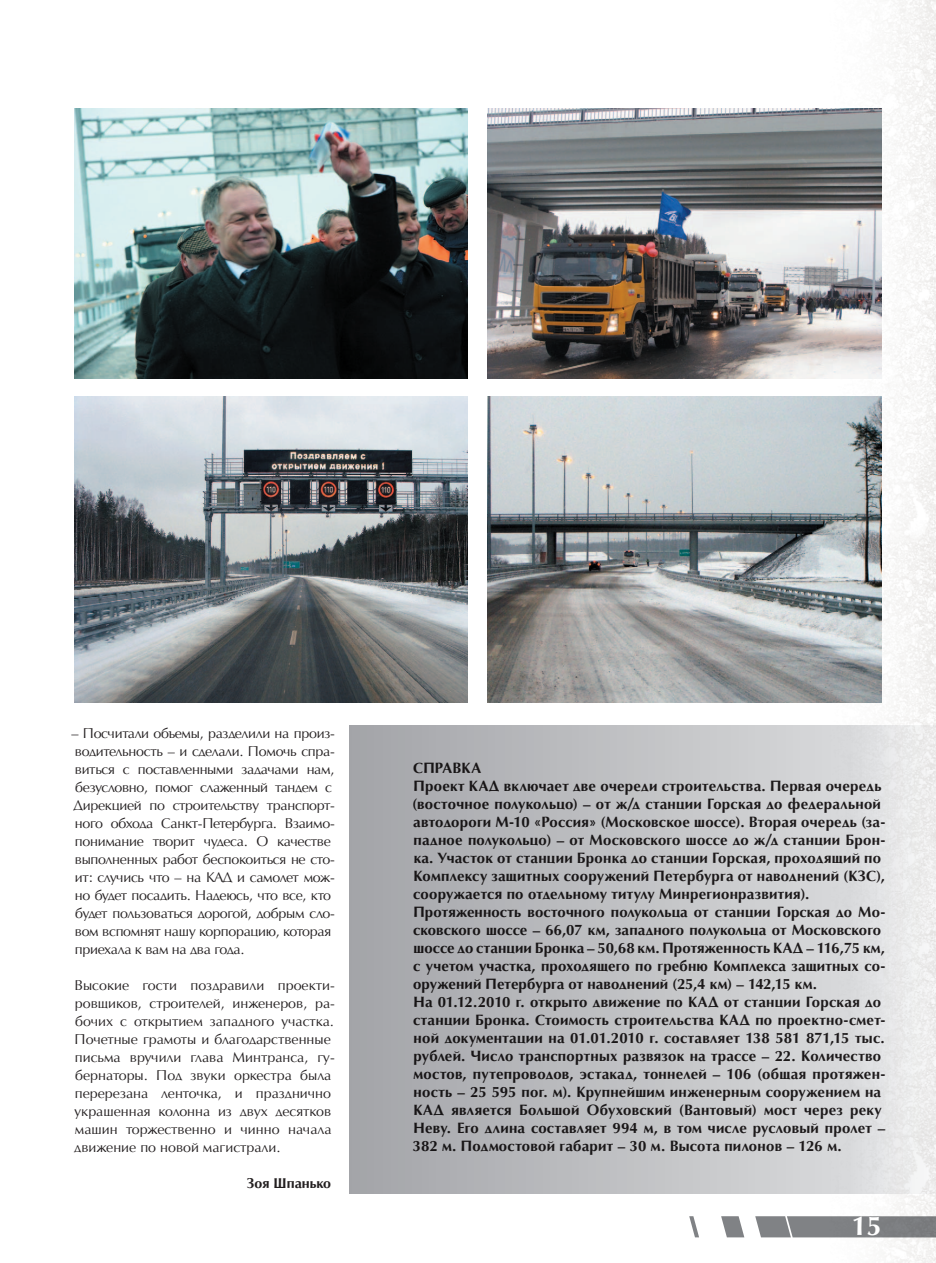
<style>
.page{position:relative;width:936px;height:1263px;background:#fff}
.page>*{position:absolute;margin:0;border:0;box-sizing:border-box;transform-origin:0 0}
.t1{font:700 27px "AG Opus High Resolution";color:#fff}
.t2{font:700 15px/18px "AG Opus High Resolution";letter-spacing:.015em;color:#231f20}
.t3{font:14.25px/18px "AG Opus High Resolution";letter-spacing:-.02em;color:#231f20}
.t4{font:14.25px/18px "AG Opus High Resolution";color:#231f20}
.t5{font:700 14.25px "AG Opus High Resolution";color:#231f20}
</style>
<div class="page">
<img style="left:795px;top:0;width:140px;height:1263px">
<svg style="left:689px;top:1216px;width:246px;height:21px"></svg>
<img style="left:487px;top:108px;width:394px;height:270px">
<img style="left:74px;top:396px;width:394px;height:306px">
<img style="left:74px;top:108px;width:394px;height:270px">
<img style="left:487px;top:396px;width:394px;height:306px">
<div style="left:349px;top:726px;width:586px;height:468px;background:linear-gradient(to right,#a1a2a6,#e6e6e7)"></div>
<p class="t3" style="left:71px;top:724px;width:265px">– Посчитали объемы, разделили на произ&shy;водительность – и сделали. Помочь спра&shy;виться с поставленными задачами нам, безусловно, помог слаженный тандем с Дирекцией по строительству транспорт&shy;ного обхода Санкт-Петербурга. Взаимо&shy;понимание творит чудеса. О качестве выполненных работ беспокоиться не сто&shy;ит: случись что – на КАД и самолет мож&shy;но будет посадить. Надеюсь, что все, кто будет пользоваться дорогой, добрым сло&shy;вом вспомнят нашу корпорацию, которая приехала к вам на два года.</p>
<p class="t4" style="left:74px;top:976px;width:262px">Высокие гости поздравили проекти&shy;ровщиков, строителей, инженеров, ра&shy;бочих с открытием западного участка.<br>Почетные грамоты и благодарственные письма вручили глава Минтранса, гу&shy;бернаторы. Под звуки оркестра была перерезана ленточка, и празднично украшенная колонна из двух десятков машин торжественно и чинно начала движение по новой магистрали.</p>
<p class="t5" style="left:247px;top:1175px;width:86px">Зоя Шпанько</p>
<p class="t2" style="left:413px;top:759px;width:69px">СПРАВКА</p>
<p class="t2" style="left:412px;top:777px;width:474px">Проект КАД включает две очереди строительства. Первая очередь (восточное полукольцо) – от ж/д станции Горская до федеральной автодороги М-10 «Россия» (Московское шоссе). Вторая очередь (за&shy;падное полукольцо) – от Московского шоссе до ж/д станции Брон&shy;ка. Участок от станции Бронка до станции Горская, проходящий по Комплексу защитных сооружений Петербурга от наводнений (КЗС), сооружается по отдельному титулу Минрегионразвития).</p>
<p class="t2" style="left:413px;top:903px;width:473px">Протяженность восточного полукольца от станции Горская до Мо&shy;сковского шоссе – 66,07 км, западного полукольца от Московского шоссе до станции Бронка – 50,68 км. Протяженность КАД – 116,75 км, с учетом участка, проходящего по гребню Комплекса защитных со&shy;оружений Петербурга от наводнений (25,4 км) – 142,15 км.</p>
<p class="t2" style="left:412px;top:993px;width:474px">На 01.12.2010 г. открыто движение по КАД от станции Горская до станции Бронка. Стоимость строительства КАД по проектно-смет&shy;ной документации на 01.01.2010 г. составляет 138 581 871,15 тыс. рублей. Число транспортных развязок на трассе – 22. Количество мостов, путепроводов, эстакад, тоннелей – 106 (общая протяжен&shy;ность – 25 595 пог. м). Крупнейшим инженерным сооружением на КАД является Большой Обуховский (Вантовый) мост через реку Неву. Его длина составляет 994 м, в том числе русловый пролет – 382 м. Подмостовой габарит – 30 м. Высота пилонов – 126 м.</p>
<p class="t1" style="left:851px;top:1210px;width:32px">15</p>
</div>
